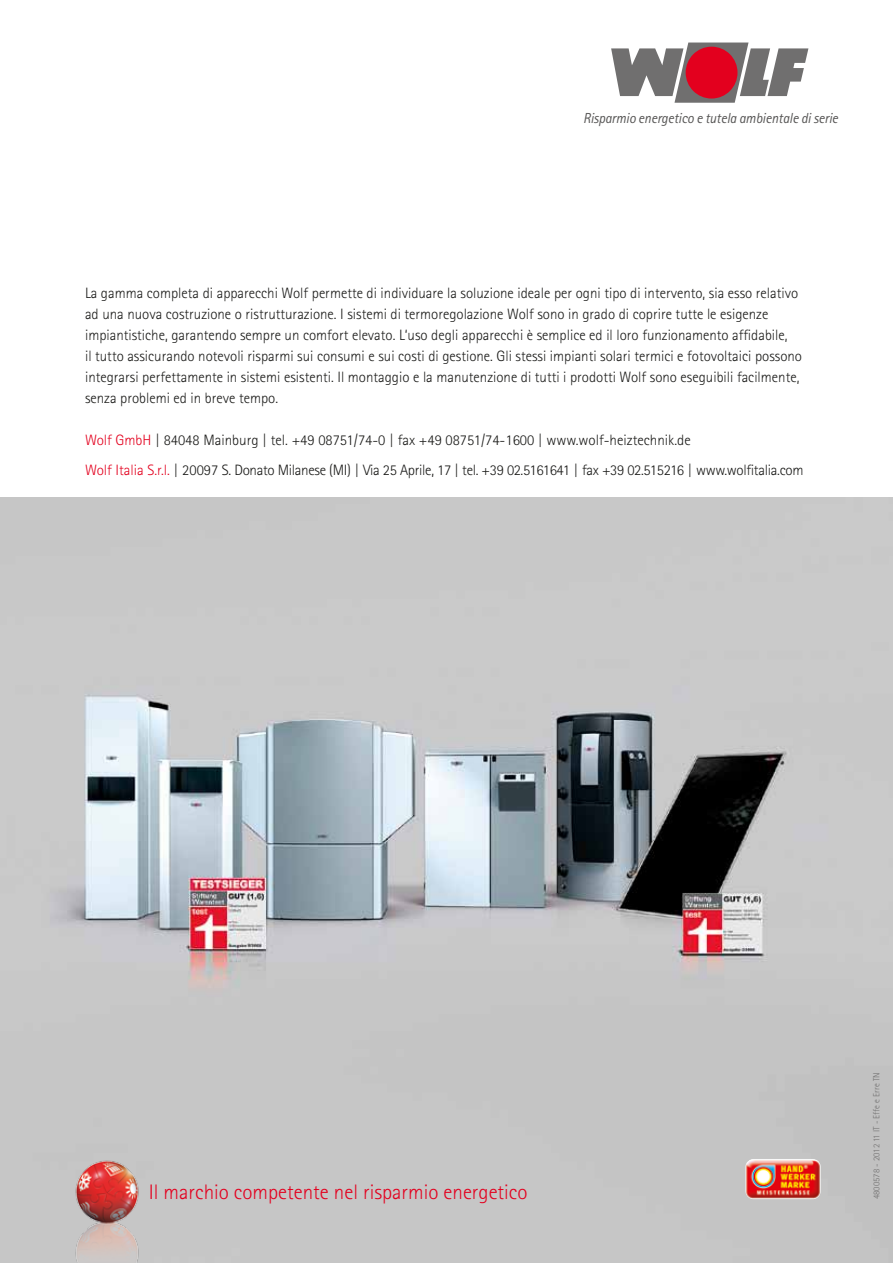
<style>
.page{position:relative;width:893px;height:1263px;background:#fff}
.page>*{position:absolute;margin:0;border:0;box-sizing:border-box;transform-origin:0 0}
.t1{font:300 21px "Rotis Sans Serif";color:#e3001e}
.t2{font:300 15px/21px "Rotis Sans Serif";color:#1a1a18}
.t3{font:italic 14.55px "Rotis Sans Serif";letter-spacing:-.01em;color:#575655;scale:.95 1}
.t4{font:300 9px "Rotis Sans Serif";color:#706f6f}
.s1{color:#e3001e}
</style>
<div class="page">
<img style="left:0;top:497px;width:893px;height:766px">
<img style="left:745px;top:1159px;width:76px;height:40px">
<img style="left:68px;top:1155px;width:78px;height:108px">
<svg style="left:611px;top:43px;width:197px;height:60px"></svg>
<p class="t3" style="left:583px;top:109px;width:270px">Risparmio energetico e tutela ambientale di serie</p>
<p class="t2" style="left:85px;top:283px;width:718px">La gamma completa di apparecchi Wolf permette di individuare la soluzione ideale per ogni tipo di intervento, sia esso relativo ad una nuova costruzione o ristrutturazione. I sistemi di termoregolazione Wolf sono in grado di coprire tutte le esigenze impiantistiche, garantendo sempre un comfort elevato. L‘uso degli apparecchi è semplice ed il loro funzionamento affidabile,<br>il tutto assicurando notevoli risparmi sui consumi e sui costi di gestione. Gli stessi impianti solari termici e fotovoltaici possono integrarsi perfettamente in sistemi esistenti. Il montaggio e la manutenzione di tutti i prodotti Wolf sono eseguibili facilmente, senza problemi ed in breve tempo.</p>
<p class="t2" style="left:85px;top:426px;width:720px;line-height:29.5px"><span class="s1">Wolf GmbH</span> | 84048 Mainburg | tel. +49 08751/74-0 | fax +49 08751/74-1600 | www.wolf-heiztechnik.de<br><span class="s1">Wolf Italia S.r.l.</span> | 20097 S. Donato Milanese (MI) | Via 25 Aprile, 17 | tel. +39 02.5161641 | fax +39 02.515216 | www.wolfitalia.com</p>
<h1 class="t1" style="left:149px;top:1179px;width:380px">Il marchio competente nel risparmio energetico</h1>
<p class="t4" style="left:871px;top:1199px;width:128px;rotate:-90deg">4800578 - 2012 11 IT - Effe e Erre TN</p>
</div>
